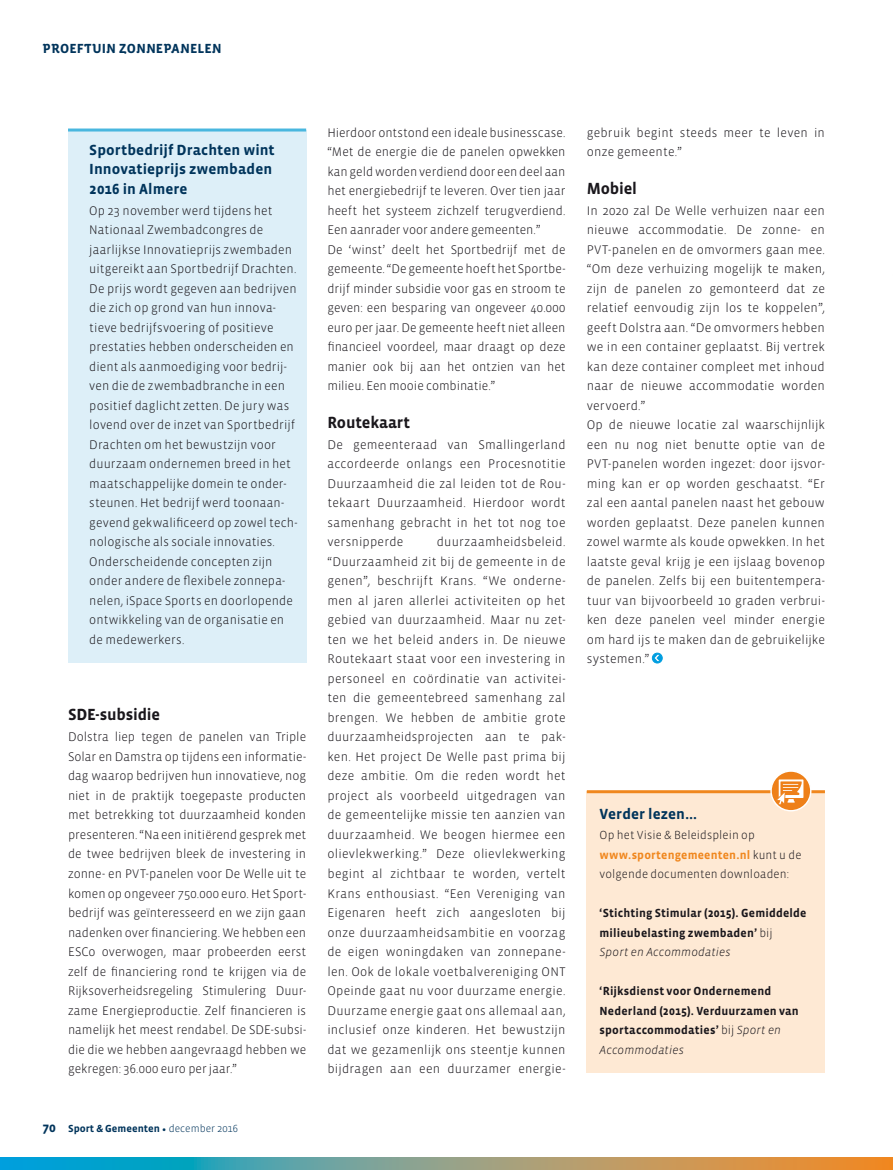
<style>
.page{position:relative;width:893px;height:1170px;background:#fff}
.page>*{position:absolute;margin:0;border:0;box-sizing:border-box;transform-origin:0 0}
.t1{font:700 16.5px "Vista Sans";letter-spacing:-.01em;color:#1a171c}
.t2{font:700 15px/19.5px "Vista Sans";letter-spacing:.005em;color:#00345b}
.t3{font:700 13.5px "Vista Sans Alt";letter-spacing:.005em;color:#00345b}
.t4{font:300 12.75px/19.5px "Vista Sans";letter-spacing:.01em;color:#1a171c}
.t5{font:700 12px/19.5px "Vista Sans";letter-spacing:.015em;color:#1a171c}
.t6{font:300 12px/19.5px "Vista Sans";letter-spacing:.01em;color:#1a171c}
.t7{font:700 10.5px "Vista Sans";color:#00345b}
.s1{font-size:13.5px}
.s2{font-family:"Minion Pro";font-weight:400}
.s3{font-weight:300}
.s4{font-weight:700;color:#f0871e}
.s5{font-weight:300;font-style:italic}
</style>
<div class="page">
<svg style="left:0;top:1157px;width:893px;height:12px;background:#809d86"></svg>
<hr style="left:892px;top:274px;width:1px;height:772px;background:#fff2d9">
<div style="left:652px;top:653px;width:10px;height:10px;background:#009ee0;border-radius:50%"></div>
<div style="left:652px;top:652px;width:11px;height:11px;border:1px solid #009ee0;border-radius:50%"></div>
<svg style="left:655px;top:654px;width:4px;height:7px"></svg>
<div style="left:587px;top:791px;width:238px;height:282px;background:#fee9d4"></div>
<hr style="left:587px;top:790px;width:238px;height:3px;background:#f0871e">
<svg style="left:771px;top:771px;width:40px;height:39px"></svg>
<div style="left:770px;top:770px;width:41px;height:41px;border:1px solid #fff;border-radius:50%"></div>
<svg style="left:776px;top:779px;width:27px;height:26px"></svg>
<div style="left:68px;top:130px;width:238px;height:533px;background:#ddeff8"></div>
<hr style="left:68px;top:128px;width:238px;height:3px;background:#49b7df">
<p class="t3" style="left:43px;top:41px;width:181px">PROEFTUIN ZONNEPANELEN</p>
<p class="t2" style="left:89px;top:140px;width:187px">Sportbedrijf Drachten wint<br>Innovatieprijs zwembaden<br>2016 in Almere</p>
<p class="t4" style="left:89px;top:201px;width:210px">Op 23 november werd tijdens het Nationaal Zwembadcongres de jaarlijkse Innovatieprijs zwembaden uitgereikt aan Sportbedrijf Drachten.<br>De prijs wordt gegeven aan bedrijven die zich op grond van hun innova&shy;tieve bedrijfsvoering of positieve prestaties hebben onderscheiden en dient als aanmoediging voor bedrij&shy;ven die de zwembadbranche in een positief daglicht zetten. De jury was lovend over de inzet van Sportbedrijf Drachten om het bewustzijn voor duurzaam ondernemen breed in het maatschappelijke domein te onder&shy;steunen. Het bedrijf werd toonaan&shy;gevend gekwalificeerd op zowel tech&shy;nologische als sociale innovaties.<br>Onderscheidende concepten zijn onder andere de flexibele zonnepa&shy;nelen, iSpace Sports en doorlopende ontwikkeling van de organisatie en de medewerkers.</p>
<p class="t1" style="left:68px;top:706px;width:94px">SDE-subsidie</p>
<p class="t4" style="left:68px;top:727px;width:240px;text-align:justify">Dolstra liep tegen de panelen van Triple Solar en Damstra op tijdens een informatie&shy;dag waarop bedrijven hun innovatieve, nog niet in de praktijk toegepaste producten met betrekking tot duurzaamheid konden presenteren. “Na een initiërend gesprek met de twee bedrijven bleek de investering in zonne- en PVT-panelen voor De Welle uit te komen op ongeveer 750.000 euro. Het Sport&shy;bedrijf was geïnteresseerd en we zijn gaan nadenken over financiering. We hebben een ESCo overwogen, maar probeerden eerst zelf de financiering rond te krijgen via de Rijksoverheidsregeling Stimulering Duur&shy;zame Energieproductie. Zelf financieren is namelijk het meest rendabel. De SDE-subsi&shy;die die we hebben aangevraagd hebben we gekregen: 36.000 euro per jaar.”</p>
<p class="t7" style="left:43px;top:1122px;width:197px"><span class="s1">70</span> Sport &amp; Gemeenten <span class="s2">•</span> <span class="s3">december 2016</span></p>
<p class="t4" style="left:327px;top:123px;width:240px">Hierdoor ontstond een ideale businesscase. “Met de energie die de panelen opwekken kan geld worden verdiend door een deel aan het energiebedrijf te leveren. Over tien jaar heeft het systeem zichzelf terugverdiend.<br>Een aanrader voor andere gemeenten.”<br>De ‘winst’ deelt het Sportbedrijf met de gemeente. “De gemeente hoeft het Sportbe&shy;drijf minder subsidie voor gas en stroom te geven: een besparing van ongeveer 40.000 euro per jaar. De gemeente heeft niet alleen financieel voordeel, maar draagt op deze manier ook bij aan het ontzien van het milieu. Een mooie combinatie.”</p>
<p class="t1" style="left:327px;top:414px;width:84px">Routekaart</p>
<p class="t4" style="left:327px;top:435px;width:240px;text-align:justify">De gemeenteraad van Smallingerland accordeerde onlangs een Procesnotitie Duurzaamheid die zal leiden tot de Rou&shy;tekaart Duurzaamheid. Hierdoor wordt samenhang gebracht in het tot nog toe versnipperde</p>
<p class="t4" style="left:327px;top:532px;width:240px;text-align:justify;text-indent:109px">duurzaamheidsbeleid. “Duurzaamheid zit bij de gemeente in de genen”, beschrijft Krans. “We onderne&shy;men al jaren allerlei activiteiten op het gebied van duurzaamheid. Maar nu zet&shy;ten we het beleid anders in. De nieuwe Routekaart staat voor een investering in personeel en coördinatie van activitei&shy;ten die gemeentebreed samenhang zal brengen. We hebben de ambitie grote duurzaamheidsprojecten aan te pak&shy;ken. Het project De Welle past prima bij deze ambitie. Om die reden wordt het project als voorbeeld uitgedragen van de gemeentelijke missie ten aanzien van duurzaamheid. We beogen hiermee een olievlekwerking.” Deze olievlekwerking begint al zichtbaar te worden, vertelt Krans enthousiast. “Een Vereniging van Eigenaren heeft zich aangesloten bij onze duurzaamheidsambitie en voorzag de eigen woningdaken van zonnepane&shy;len. Ook de lokale voetbalvereniging ONT Opeinde gaat nu voor duurzame energie.<br>Duurzame energie gaat ons allemaal aan, inclusief onze kinderen. Het bewustzijn dat we gezamenlijk ons steentje kunnen bijdragen aan een duurzamer energie-</p>
<p class="t4" style="left:587px;top:123px;width:240px">gebruik begint steeds meer te leven in onze gemeente.”</p>
<p class="t1" style="left:587px;top:180px;width:52px">Mobiel</p>
<p class="t4" style="left:587px;top:201px;width:240px">In 2020 zal De Welle verhuizen naar een nieuwe accommodatie. De zonne- en PVT-panelen en de omvormers gaan mee. “Om deze verhuizing mogelijk te maken, zijn de panelen zo gemonteerd dat ze relatief eenvoudig zijn los te koppelen”, geeft Dolstra aan. “De omvormers hebben we in een container geplaatst. Bij vertrek kan deze container compleet met inhoud naar de nieuwe accommodatie worden vervoerd.”<br>Op de nieuwe locatie zal waarschijnlijk een nu nog niet benutte optie van de PVT-panelen worden ingezet: door ijsvor&shy;ming kan er op worden geschaatst. “Er zal een aantal panelen naast het gebouw worden geplaatst. Deze panelen kunnen zowel warmte als koude opwekken. In het laatste geval krijg je een ijslaag bovenop de panelen. Zelfs bij een buitentempera&shy;tuur van bijvoorbeeld 10 graden verbrui&shy;ken deze panelen veel minder energie om hard ijs te maken dan de gebruikelijke systemen.”</p>
<p class="t2" style="left:600px;top:805px;width:99px">Verder lezen…</p>
<p class="t6" style="left:600px;top:825px;width:203px">Op het Visie &amp; Beleidsplein op <span class="s4">www.sportengemeenten.nl</span> kunt u de volgende documenten downloaden:</p>
<p class="t5" style="left:600px;top:903px;width:208px">‘Stichting Stimular (2015). Gemiddelde milieubelasting zwembaden’ <span class="s3">bij<br></span><span class="s5">Sport en Accommodaties</span></p>
<p class="t5" style="left:600px;top:981px;width:201px">‘Rijksdienst voor Ondernemend<br>Nederland (2015). Verduurzamen van sportaccommodaties’ <span class="s3">bij</span> <span class="s5">Sport en<br>Accommodaties</span></p>
</div>
